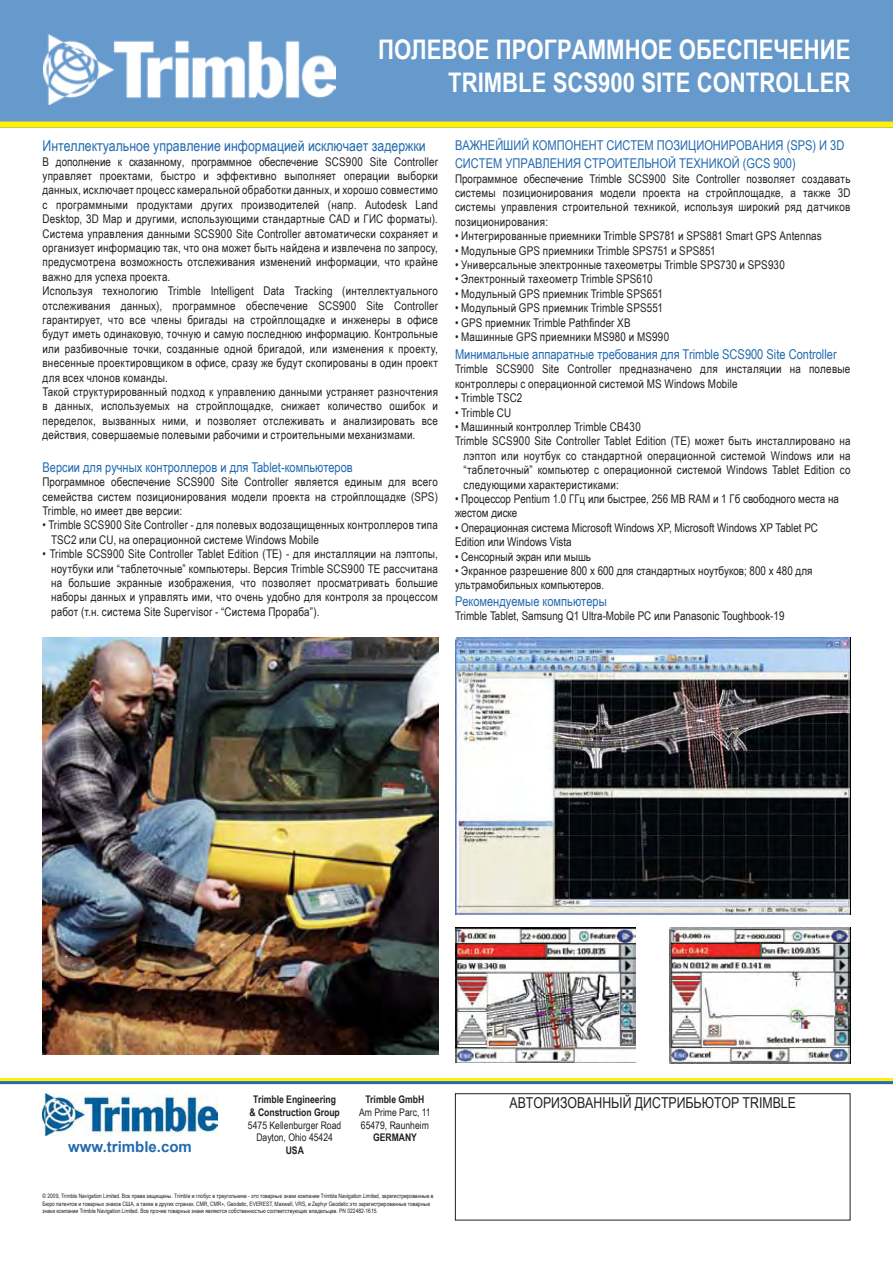
<style>
.page{position:relative;width:893px;height:1263px;background:#fff}
.page>*{position:absolute;margin:0;border:0;box-sizing:border-box;transform-origin:0 0}
.t1{font:700 27px/32.4px "Arial Narrow";color:#fff;text-align:right}
.t2{font:15px "Arial Narrow";color:#236aaf}
.t3{font:15px "Arial Narrow";color:#231f20}
.t4{font:700 15px "Arial";color:#236aaf}
.t5{font:13.5px/18px "Arial Narrow";color:#236aaf}
.t6{font:12px/14.4px "Arial Narrow";letter-spacing:.02em;color:#231f20}
.t7{font:12px/14.4px "Arial Narrow";color:#231f20}
.t8{font:10.5px/12.6px "Arial Narrow";color:#231f20;text-align:center}
.t9{font:700 10.5px/12.6px "Arial Narrow";color:#231f20;text-align:center}
.t10{font:6px/7.2px "Arial Narrow";color:#231f20}
</style>
<div class="page">
<img style="left:456px;top:638px;width:394px;height:276px">
<div style="left:0;top:0;width:893px;height:128px;background:#69c"></div>
<div style="left:0;top:122px;width:893px;height:6px;background:#fff101"></div>
<img style="left:44px;top:34px;width:292px;height:71px">
<div style="left:455px;top:1093px;width:395px;height:127px;border:1px solid #231f20"></div>
<img style="left:43px;top:1093px;width:175px;height:43px">
<hr style="left:0;top:1081px;width:893px;height:3px;background:#236aaf">
<hr style="left:0;top:1078px;width:893px;height:3px;background:#fff101">
<img style="left:43px;top:638px;width:395px;height:417px">
<img style="left:455px;top:927px;width:180px;height:135px">
<img style="left:669px;top:927px;width:181px;height:136px">
<h1 class="t1" style="left:378px;top:32px;width:474px">ПОЛЕВОЕ ПРОГРАММНОЕ ОБЕСПЕЧЕНИЕ<br>TRIMBLE SCS900 SITE CONTROLLER</h1>
<p class="t2" style="left:43px;top:135px;width:385px">Интеллектуальное управление информацией исключает задержки</p>
<p class="t6" style="left:43px;top:154px;width:397px">В дополнение к сказанному, программное обеспечение SCS900 Site Controller управляет проектами, быстро и эффективно выполняет операции выборки данных, исключает процесс камеральной обработки данных, и хорошо совместимо с программными продуктами других производителей (напр. Autodesk Land Desktop, 3D Map и другими, использующими стандартные CAD и ГИС форматы).<br>Система управления данными SCS900 Site Controller автоматически сохраняет и организует информацию так, что она может быть найдена и извлечена по запросу, предусмотрена возможность отслеживания изменений информации, что крайне важно для успеха проекта.<br>Используя технологию Trimble Intelligent Data Tracking (интеллектуального отслеживания данных), программное обеспечение SCS900 Site Controller гарантирует, что все члены бригады на стройплощадке и инженеры в офисе будут иметь одинаковую, точную и самую последнюю информацию. Контрольные или разбивочные точки, созданные одной бригадой, или изменения к проекту, внесенные проектировщиком в офисе, сразу же будут скопированы в один проект для всех члонов команды.<br>Такой структурированный подход к управлению данными устраняет разночтения в данных, используемых на стройплощадке, снижает количество ошибок и переделок, вызванных ними, и позволяет отслеживать и анализировать все действия, совершаемые полевыми рабочими и строительными механизмами.</p>
<p class="t5" style="left:43px;top:457px;width:312px">Версии для ручных контроллеров и для Tablet-компьютеров</p>
<p class="t6" style="left:43px;top:474px;width:397px;text-align:justify">Программное обеспечение SCS900 Site Controller является единым для всего семейства систем позиционирования модели проекта на стройплощадке (SPS)<br>Trimble, но имеет две версии:</p>
<p class="t6" style="left:51px;top:517px;width:388px;text-indent:-9px">• Trimble SCS900 Site Controller - для полевых водозащищенных контроллеров типа<br>TSC2 или CU, на операционной системе Windows Mobile</p>
<p class="t6" style="left:51px;top:546px;width:388px;text-align:justify;text-indent:-8px">• Trimble SCS900 Site Controller Tablet Edition (TE) - для инсталляции на лэптопы, ноутбуки или “таблеточные” компьютеры. Версия Trimble SCS900 TE рассчитана на большие экранные изображения, что позволяет просматривать большие наборы данных и управлять ими, что очень удобно для контроля за процессом работ (т.н. система Site Supervisor - “Система Прораба”).</p>
<p class="t5" style="left:455px;top:136px;width:391px">ВАЖНЕЙШИЙ КОМПОНЕНТ СИСТЕМ ПОЗИЦИОНИРОВАНИЯ (SPS) И 3D<br>СИСТЕМ УПРАВЛЕНИЯ СТРОИТЕЛЬНОЙ ТЕХНИКОЙ (GCS 900)</p>
<p class="t6" style="left:455px;top:171px;width:397px;text-align:justify">Программное обеспечение Trimble SCS900 Site Controller позволяет создавать системы позиционирования модели проекта на стройплощадке, а также 3D системы управления строительной техникой, используя широкий ряд датчиков позиционирования:</p>
<p class="t6" style="left:455px;top:228px;width:368px">• Интегрированные приемники Trimble SPS781 и SPS881 Smart GPS Antennas</p>
<p class="t6" style="left:455px;top:243px;width:262px">• Модульные GPS приемники Trimble SPS751 и SPS851</p>
<p class="t6" style="left:455px;top:257px;width:331px">• Универсальные электронные тахеометры Trimble SPS730 и SPS930</p>
<p class="t6" style="left:455px;top:271px;width:199px">• Электронный тахеометр Trimble SPS610</p>
<p class="t6" style="left:455px;top:286px;width:209px">• Модульный GPS приемник Trimble SPS651</p>
<p class="t6" style="left:455px;top:300px;width:209px">• Модульный GPS приемник Trimble SPS551</p>
<p class="t6" style="left:455px;top:315px;width:177px">• GPS приемник Trimble Pathfinder XB</p>
<p class="t6" style="left:455px;top:329px;width:216px">• Машинные GPS приемники MS980 и MS990</p>
<p class="t5" style="left:455px;top:345px;width:383px">Минимальные аппаратные требования для Trimble SCS900 Site Controller</p>
<p class="t6" style="left:455px;top:361px;width:397px">Trimble SCS900 Site Controller предназначено для инсталяции на полевые контроллеры с операционной системой MS Windows Mobile</p>
<p class="t6" style="left:455px;top:390px;width:69px">• Trimble TSC2</p>
<p class="t6" style="left:455px;top:405px;width:58px">• Trimble CU</p>
<p class="t6" style="left:455px;top:419px;width:187px">• Машинный контроллер Trimble CB430</p>
<p class="t6" style="left:455px;top:433px;width:397px">Trimble SCS900 Site Controller Tablet Edition (TE) может быть инсталлировано на</p>
<p class="t6" style="left:463px;top:448px;width:388px">лэптоп или ноутбук со стандартной операционной системой Windows или на</p>
<p class="t6" style="left:463px;top:462px;width:388px">“таблеточный” компьютер с операционной системой Windows Tablet Edition со</p>
<p class="t6" style="left:463px;top:477px;width:157px">следующими характеристиками:</p>
<p class="t7" style="left:455px;top:491px;width:386px">• Процессор Pentium 1.0 ГГц или быстрее, 256 MB RAM и 1 Гб свободного места на жестом диске</p>
<p class="t7" style="left:455px;top:520px;width:365px">• Операционная система Microsoft Windows XP, Microsoft Windows XP Tablet PC<br>Edition или Windows Vista</p>
<p class="t7" style="left:455px;top:549px;width:138px">• Сенсорный экран или мышь</p>
<p class="t7" style="left:455px;top:563px;width:359px">• Экранное разрешение 800 x 600 для стандартных ноутбуков; 800 x 480 для ультрамобильных компьютеров.</p>
<p class="t5" style="left:455px;top:591px;width:153px">Рекомендуемые компьютеры</p>
<p class="t7" style="left:455px;top:608px;width:331px">Trimble Tablet, Samsung Q1 Ultra-Mobile PC или Panasonic Toughbook-19</p>
<p class="t4" style="left:68px;top:1136px;width:125px">www.trimble.com</p>
<p class="t9" style="left:249px;top:1093px;width:92px">Trimble Engineering &amp; Construction Group</p>
<p class="t8" style="left:248px;top:1118px;width:95px">5475 Kellenburger Road<br>Dayton, Ohio 45424</p>
<p class="t9" style="left:286px;top:1143px;width:20px">USA</p>
<p class="t9" style="left:365px;top:1093px;width:60px">Trimble GmbH</p>
<p class="t8" style="left:359px;top:1105px;width:73px;text-align:left">Am Prime Parc, 11<br>65479, Raunheim</p>
<p class="t9" style="left:373px;top:1130px;width:46px">GERMANY</p>
<p class="t10" style="left:43px;top:1192px;width:392px">© 2009, Trimble Navigation Limited. Все права защищены. Trimble и глобус в треугольнике - это товарные знаки компании Trimble Navigation Limited, зарегистрированные в<br>Бюро патентов и товарных знаков США, а также в других странах. CMR, CMR+, Geodetic, EVEREST, Maxwell, VRS, и Zephyr Geodetic это зарегистрированные товарные знаки компании Trimble Navigation Limited. Все прочие товарные знаки являются собственностью соответствующих владельцев. PN 022482-1615.</p>
<p class="t3" style="left:509px;top:1092px;width:288px">АВТОРИЗОВАННЫЙ ДИСТРИБЬЮТОР TRIMBLE</p>
</div>
